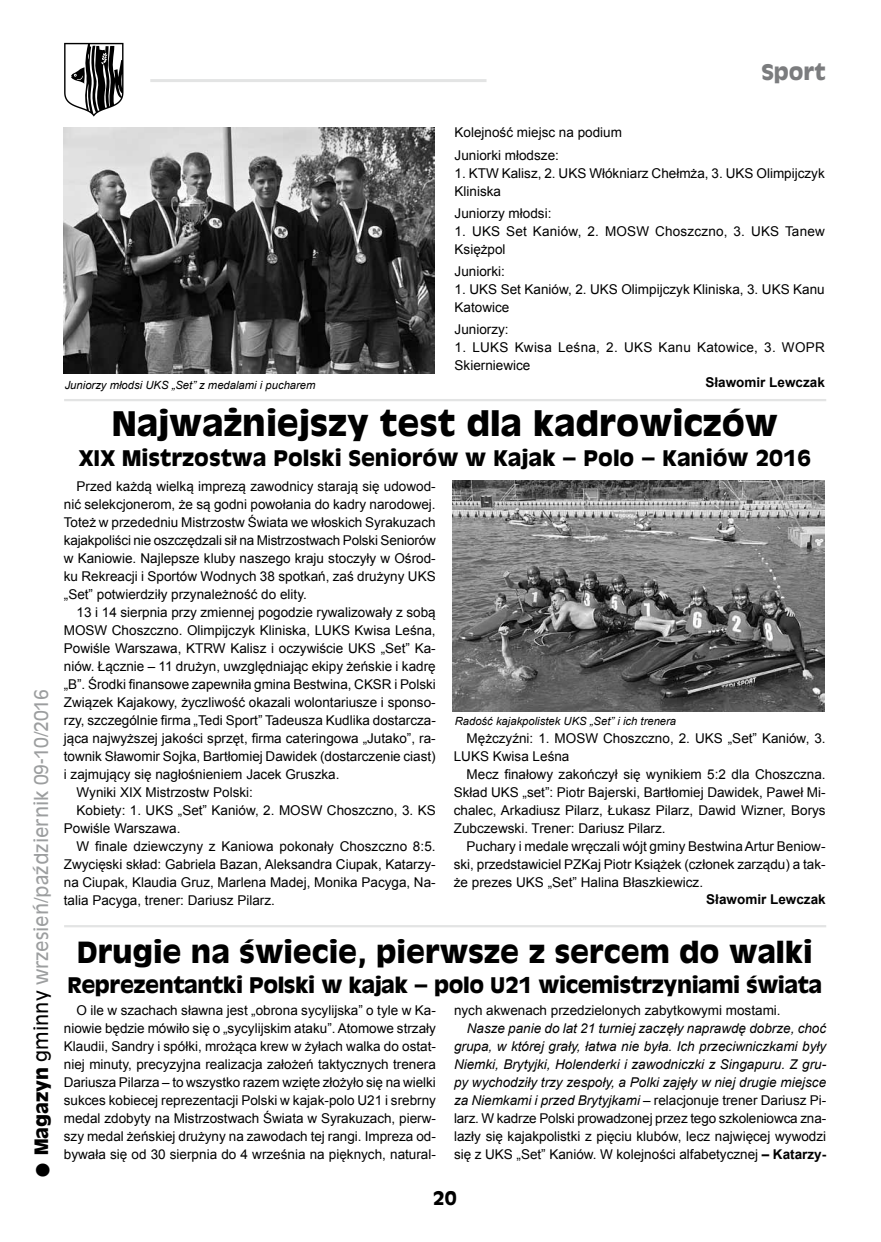
<style>
.page{position:relative;width:881px;height:1242px;background:#fff}
.page>*{position:absolute;margin:0;border:0;box-sizing:border-box;transform-origin:0 0}
.t1{font:700 33px "Antique Olive";color:#000}
.t2{font:700 28.5px "Antique Olive";color:#000}
.t3{font:700 21px "Antique Olive";letter-spacing:-.02em;color:#000}
.t4{font:700 21px "Antique Olive";color:#000}
.t5{font:700 21px "Antique Olive";color:#7b7c7e}
.t6{font:18px "Antique Olive";color:#9c9e9f}
.t7{font:700 18px "Antique Olive";color:#000}
.t8{font:13.5px/18px "Arial";color:#000}
.t9{font:italic 13.5px/18px "Arial";color:#000;text-align:justify}
.t10{font:13.5px/18px "Arial";letter-spacing:.02em;color:#000}
.t11{font:700 13.5px "Arial";color:#000}
.t12{font:italic 11.25px "Arial";color:#000}
.s1{font-weight:700;font-size:36px;color:#000}
.s2{font-weight:700;color:#000}
.s3{color:#000}
.s4{font-style:normal}
.s5{font-weight:700;font-style:normal}
</style>
<div class="page">
<hr style="left:150px;top:79px;width:336px;height:3px;background:#e3e4e4">
<svg style="left:64px;top:43px;width:59px;height:74px"></svg>
<img style="left:64px;top:128px;width:370px;height:245px">
<img style="left:453px;top:480px;width:371px;height:231px">
<hr style="left:64px;top:399px;width:761px;height:2px;background:#e3e4e4">
<hr style="left:64px;top:925px;width:761px;height:2px;background:#e3e4e4">
<h3 class="t5" style="left:761px;top:58px;width:66px">Sport</h3>
<h3 class="t6" style="left:30px;top:1179px;width:491px;rotate:-90deg"><span class="s1">•</span> <span class="s2">Magazyn</span> <span class="s3">gminny</span> wrzesień/październik 09-10/2016</h3>
<p class="t12" style="left:65px;top:377px;width:252px">Juniorzy młodsi UKS „Set” z medalami i pucharem</p>
<p class="t8" style="left:454px;top:122px;width:169px;line-height:22.2px">Kolejność miejsc na podium<br>Juniorki młodsze:</p>
<p class="t8" style="left:454px;top:164px;width:371px">1. KTW Kalisz, 2. UKS Włókniarz Chełmża, 3. UKS Olimpijczyk<br>Kliniska</p>
<p class="t8" style="left:454px;top:204px;width:98px">Juniorzy młodsi:</p>
<p class="t8" style="left:454px;top:222px;width:371px">1. UKS Set Kaniów, 2. MOSW Choszczno, 3. UKS Tanew<br>Księżpol</p>
<p class="t8" style="left:454px;top:263px;width:52px">Juniorki:</p>
<p class="t8" style="left:454px;top:281px;width:371px">1. UKS Set Kaniów, 2. UKS Olimpijczyk Kliniska, 3. UKS Kanu<br>Katowice</p>
<p class="t8" style="left:454px;top:321px;width:56px">Juniorzy:</p>
<p class="t10" style="left:454px;top:339px;width:371px">1. LUKS Kwisa Leśna, 2. UKS Kanu Katowice, 3. WOPR<br>Skierniewice</p>
<p class="t11" style="left:705px;top:373px;width:121px">Sławomir Lewczak</p>
<h1 class="t1" style="left:112px;top:402px;width:667px">Najważniejszy test dla kadrowiczów</h1>
<h3 class="t4" style="left:78px;top:445px;width:734px">XIX Mistrzostwa Polski Seniorów w Kajak – Polo – Kaniów 2016</h3>
<p class="t8" style="left:64px;top:478px;width:373px;text-align:justify;text-indent:13px">Przed każdą wielką imprezą zawodnicy starają się udowod&shy;nić selekcjonerom, że są godni powołania do kadry narodowej.<br>Toteż w przededniu Mistrzostw Świata we włoskich Syrakuzach kajakpoliści nie oszczędzali sił na Mistrzostwach Polski Seniorów w Kaniowie. Najlepsze kluby naszego kraju stoczyły w Ośrod&shy;ku Rekreacji i Sportów Wodnych 38 spotkań, zaś drużyny UKS „Set” potwierdziły przynależność do elity.</p>
<p class="t8" style="left:77px;top:604px;width:360px">13 i 14 sierpnia przy zmiennej pogodzie rywalizowały z sobą</p>
<p class="t8" style="left:64px;top:622px;width:373px">MOSW Choszczno. Olimpijczyk Kliniska, LUKS Kwisa Leśna,</p>
<p class="t8" style="left:64px;top:640px;width:373px">Powiśle Warszawa, KTRW Kalisz i oczywiście UKS „Set” Ka-</p>
<p class="t8" style="left:64px;top:658px;width:373px">niów. Łącznie – 11 drużyn, uwzględniając ekipy żeńskie i kadrę</p>
<p class="t8" style="left:64px;top:676px;width:373px">„B”. Środki finansowe zapewniła gmina Bestwina, CKSR i Polski</p>
<p class="t8" style="left:64px;top:694px;width:373px">Związek Kajakowy, życzliwość okazali wolontariusze i sponso-</p>
<p class="t8" style="left:64px;top:712px;width:373px">rzy, szczególnie firma „Tedi Sport” Tadeusza Kudlika dostarcza-</p>
<p class="t8" style="left:64px;top:730px;width:373px">jąca najwyższej jakości sprzęt, firma cateringowa „Jutako”, ra-</p>
<p class="t8" style="left:64px;top:748px;width:373px">townik Sławomir Sojka, Bartłomiej Dawidek (dostarczenie ciast)</p>
<p class="t8" style="left:64px;top:766px;width:277px">i zajmujący się nagłośnieniem Jacek Gruszka.</p>
<p class="t8" style="left:77px;top:784px;width:178px">Wyniki XIX Mistrzostw Polski:</p>
<p class="t8" style="left:77px;top:802px;width:360px">Kobiety: 1. UKS „Set” Kaniów, 2. MOSW Choszczno, 3. KS</p>
<p class="t8" style="left:64px;top:820px;width:118px">Powiśle Warszawa.</p>
<p class="t8" style="left:77px;top:838px;width:360px">W finale dziewczyny z Kaniowa pokonały Choszczno 8:5.</p>
<p class="t8" style="left:64px;top:856px;width:373px">Zwycięski skład: Gabriela Bazan, Aleksandra Ciupak, Katarzy-</p>
<p class="t8" style="left:64px;top:874px;width:373px">na Ciupak, Klaudia Gruz, Marlena Madej, Monika Pacyga, Na-</p>
<p class="t8" style="left:64px;top:892px;width:212px">talia Pacyga, trener: Dariusz Pilarz.</p>
<p class="t12" style="left:454px;top:713px;width:223px">Radość kajakpolistek UKS „Set” i ich trenera</p>
<p class="t8" style="left:453px;top:729px;width:373px;text-indent:13px">Mężczyźni: 1. MOSW Choszczno, 2. UKS „Set” Kaniów, 3.<br>LUKS Kwisa Leśna</p>
<p class="t8" style="left:453px;top:765px;width:373px;text-align:justify;text-indent:13px">Mecz finałowy zakończył się wynikiem 5:2 dla Choszczna.<br>Skład UKS „set”: Piotr Bajerski, Bartłomiej Dawidek, Paweł Mi&shy;chalec, Arkadiusz Pilarz, Łukasz Pilarz, Dawid Wizner, Borys Zubczewski. Trener: Dariusz Pilarz.</p>
<p class="t8" style="left:453px;top:837px;width:373px;text-align:justify;text-indent:13px">Puchary i medale wręczali wójt gminy Bestwina Artur Beniow&shy;ski, przedstawiciel PZKaj Piotr Książek (członek zarządu) a tak&shy;że prezes UKS „Set” Halina Błaszkiewicz.</p>
<p class="t11" style="left:706px;top:890px;width:121px">Sławomir Lewczak</p>
<h2 class="t2" style="left:77px;top:933px;width:737px">Drugie na świecie, pierwsze z sercem do walki</h2>
<h3 class="t3" style="left:67px;top:970px;width:755px">Reprezentantki Polski w kajak – polo U21 wicemistrzyniami świata</h3>
<p class="t8" style="left:64px;top:1001px;width:373px;text-align:justify;text-indent:13px">O ile w szachach sławna jest „obrona sycylijska” o tyle w Ka&shy;niowie będzie mówiło się o „sycylijskim ataku”. Atomowe strzały Klaudii, Sandry i spółki, mrożąca krew w żyłach walka do ostat&shy;niej minuty, precyzyjna realizacja założeń taktycznych trenera Dariusza Pilarza – to wszystko razem wzięte złożyło się na wielki sukces kobiecej reprezentacji Polski w kajak-polo U21 i srebrny medal zdobyty na Mistrzostwach Świata w Syrakuzach, pierw&shy;szy medal żeńskiej drużyny na zawodach tej rangi. Impreza od&shy;bywała się od 30 sierpnia do 4 września na pięknych, natural-</p>
<p class="t8" style="left:454px;top:1001px;width:328px">nych akwenach przedzielonych zabytkowymi mostami.</p>
<p class="t9" style="left:454px;top:1019px;width:373px;text-indent:13px">Nasze panie do lat 21 turniej zaczęły naprawdę dobrze, choć grupa, w której grały, łatwa nie była. Ich przeciwniczkami były Niemki, Brytyjki, Holenderki i zawodniczki z Singapuru. Z gru&shy;py wychodziły trzy zespoły, a Polki zajęły w niej drugie miejsce za Niemkami i przed Brytyjkami – <span class="s4">relacjonuje trener Dariusz Pi&shy;larz. W kadrze Polski prowadzonej przez tego szkoleniowca zna&shy;lazły się kajakpolistki z pięciu klubów, lecz najwięcej wywodzi się z UKS „Set” Kaniów. W kolejności alfabetycznej</span> <span class="s5">– Katarzy-</span></p>
<h3 class="t7" style="left:432px;top:1186px;width:25px">20</h3>
</div>
